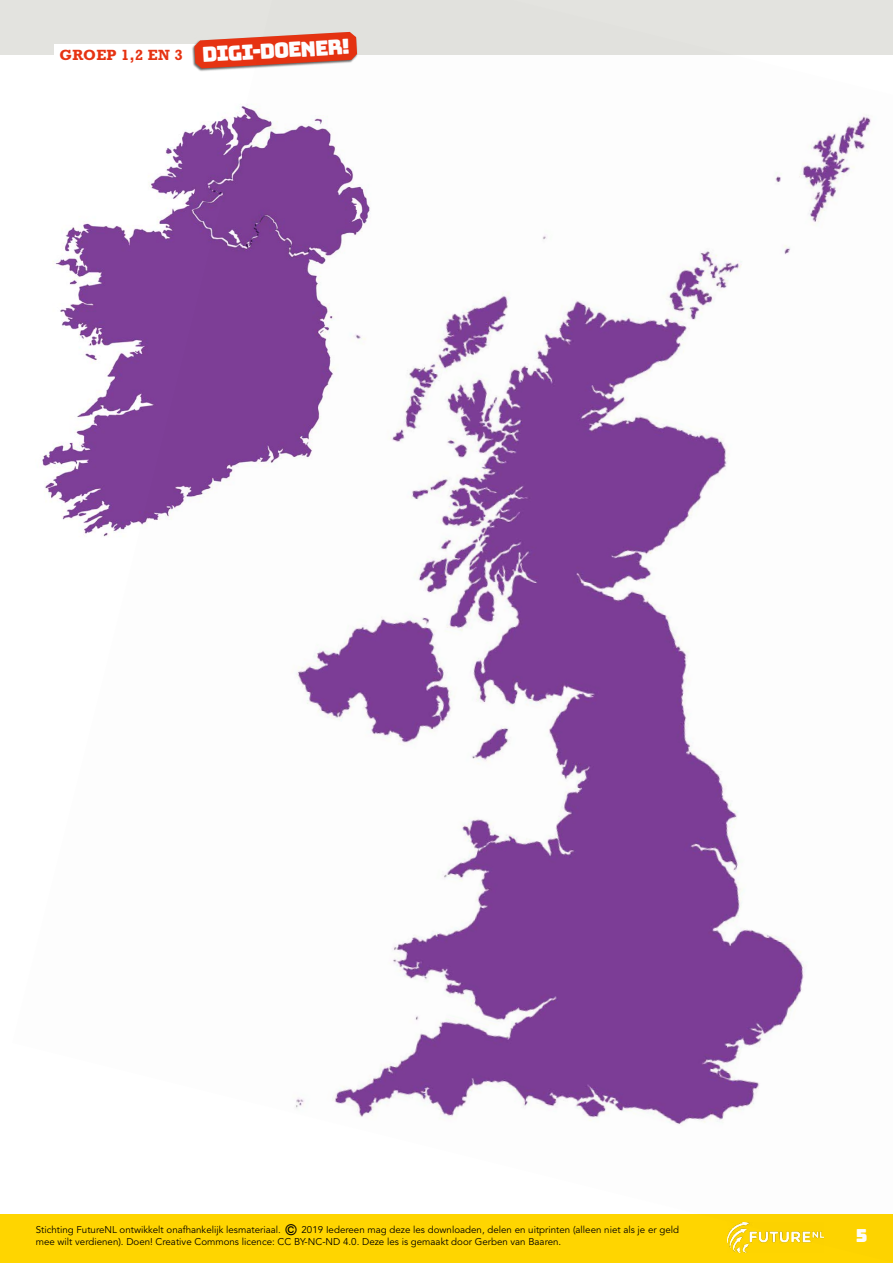
<style>
.page{position:relative;width:893px;height:1263px;background:#fff}
.page>*{position:absolute;margin:0;border:0;box-sizing:border-box;transform-origin:0 0}
.t1{font:20.85px "Bungee";color:#fff}
.t2{font:18px "Bungee";color:#000}
.t3{font:18px "Bungee";color:#fff}
.t4{font:700 15px "Rockwell Std";letter-spacing:.02em;color:#e63312}
.t5{font:9.75px/11.7px "Avenir LT Std";color:#000}
.s1{font-weight:500;font-size:15px}
</style>
<div class="page">
<img style="left:12px;top:0;width:881px;height:1263px">
<h3 class="t4" style="left:59px;top:46px;width:125px">GROEP 1,2 EN 3</h3>
<h1 class="t1" style="left:202px;top:42px;width:150px;rotate:-3deg">digi-doener!</h1>
<h2 class="t2" style="left:358px;top:1215px;width:13px">2</h2>
<p class="t5" style="left:36px;top:1224px;width:645px">Stichting FutureNL ontwikkelt onafhankelijk lesmateriaal. <span class="s1">©</span> 2019 Iedereen mag deze les downloaden, delen en uitprinten (alleen niet als je er geld mee wilt verdienen). Doen! Creative Commons licence: CC BY-NC-ND 4.0. Deze les is gemaakt door Gerben van Baaren.</p>
<h2 class="t3" style="left:856px;top:1225px;width:13px">5</h2>
</div>
